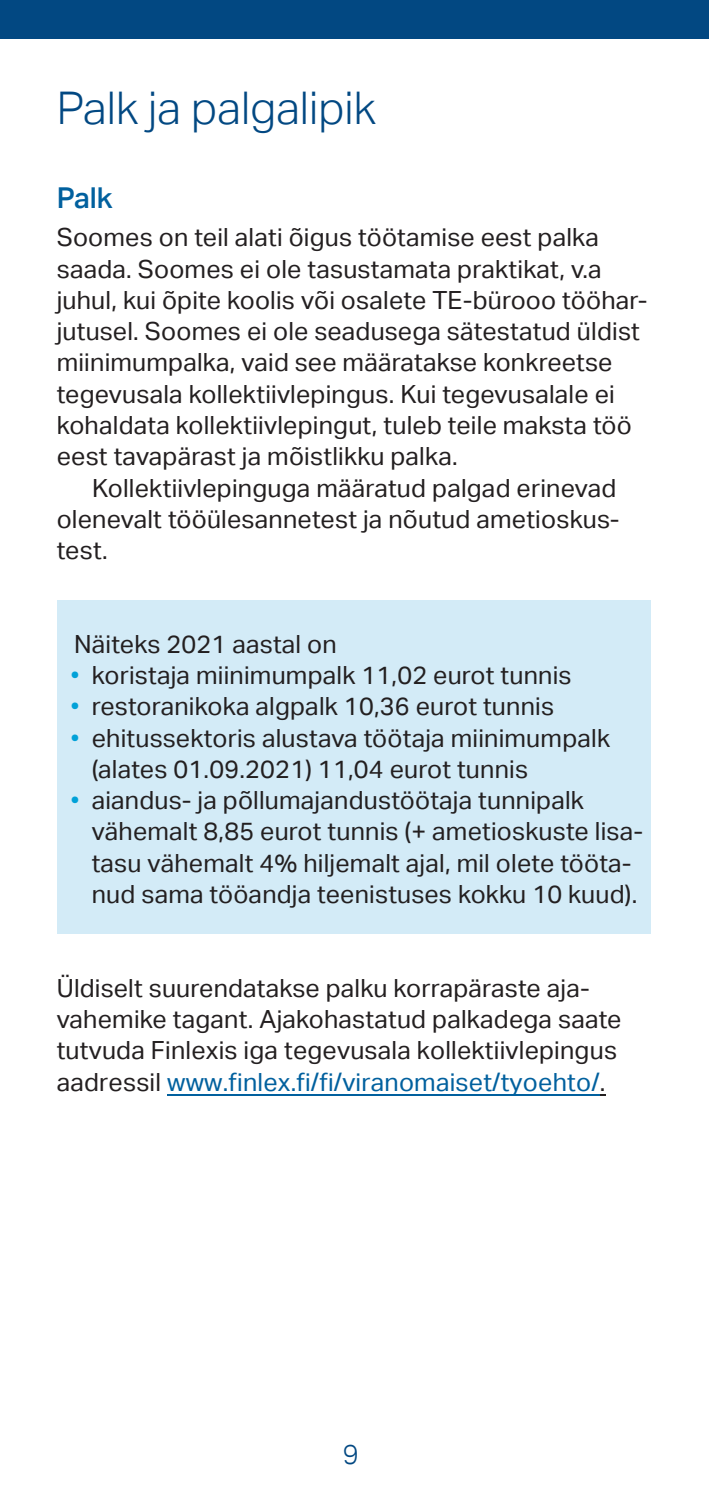
<style>
.page{position:relative;width:709px;height:1489px;background:#fff}
.page>*{position:absolute;margin:0;border:0;box-sizing:border-box;transform-origin:0 0}
.Otsikko2{font:300 45px "Aktiv Grotesk";color:#024882}
.Väliotsikko_1{font:500 28.75px "Aktiv Grotesk";color:#01609e}
.t1{font:300 27.5px "Aktiv Grotesk";color:#024882}
.Leipäteksti{font:25px/31.2px "Aktiv Grotesk";letter-spacing:.01em;color:#231f20}
.Leipäteksti_sis{font:25px/31.2px "Aktiv Grotesk";letter-spacing:.01em;color:#231f20}
.s1{font-weight:300;color:#00a1d8}
.s2{color:#01609e}
</style>
<div class="page">
<div style="left:58px;top:600px;width:593px;height:334px;background:#d3ebf7"></div>
<div style="left:0;top:0;width:709px;height:38px;background:#024882"></div>
<hr style="left:167px;top:1094px;width:433px;height:1px;background:#01609e">
<h2 class="Otsikko2" style="left:57px;top:82px;width:321px">Palk ja palgalipik</h2>
<h3 class="Väliotsikko_1" style="left:57px;top:181px;width:58px">Palk</h3>
<p class="Leipäteksti" style="left:57px;top:222px;width:592px">Soomes on teil alati õigus töötamise eest palka saada. Soomes ei ole tasustamata praktikat, v.a juhul, kui õpite koolis või osalete TE-bürooo tööhar&shy;jutusel. Soomes ei ole seadusega sätestatud üldist miinimumpalka, vaid see määratakse konkreetse tegevusala kollektiivlepingus. Kui tegevusalale ei kohaldata kollektiivlepingut, tuleb teile maksta töö eest tavapärast ja mõistlikku palka.</p>
<p class="Leipäteksti_sis" style="left:57px;top:472px;width:564px;text-indent:35px">Kollektiivlepinguga määratud palgad erinevad olenevalt tööülesannetest ja nõutud ametioskus&shy;test.</p>
<p class="Leipäteksti" style="left:74px;top:628px;width:264px">Näiteks 2021 aastal on</p>
<p class="Leipäteksti" style="left:71px;top:660px;width:502px"><span class="s1">•</span> koristaja miinimumpalk 11,02 eurot tunnis</p>
<p class="Leipäteksti" style="left:71px;top:691px;width:484px"><span class="s1">•</span> restoranikoka algpalk 10,36 eurot tunnis</p>
<p class="Leipäteksti" style="left:92px;top:722px;width:520px;text-indent:-21px"><span class="s1">•</span> ehitussektoris alustava töötaja miinimumpalk (alates 01.09.2021) 11,04 eurot tunnis</p>
<p class="Leipäteksti" style="left:92px;top:785px;width:553px;text-indent:-21px"><span class="s1">•</span> aiandus- ja põllumajandustöötaja tunnipalk vähemalt 8,85 eurot tunnis (+ ametioskuste lisa&shy;tasu vähemalt 4% hiljemalt ajal, mil olete tööta&shy;nud sama tööandja teenistuses kokku 10 kuud).</p>
<p class="Leipäteksti" style="left:57px;top:972px;width:566px">Üldiselt suurendatakse palku korrapäraste aja&shy;vahemike tagant. Ajakohastatud palkadega saate tutvuda Finlexis iga tegevusala kollektiivlepingus aadressil <span class="s2">www.finlex.fi/fi/viranomaiset/tyoehto/</span>.</p>
<p class="t1" style="left:343px;top:1438px;width:18px">9</p>
</div>
